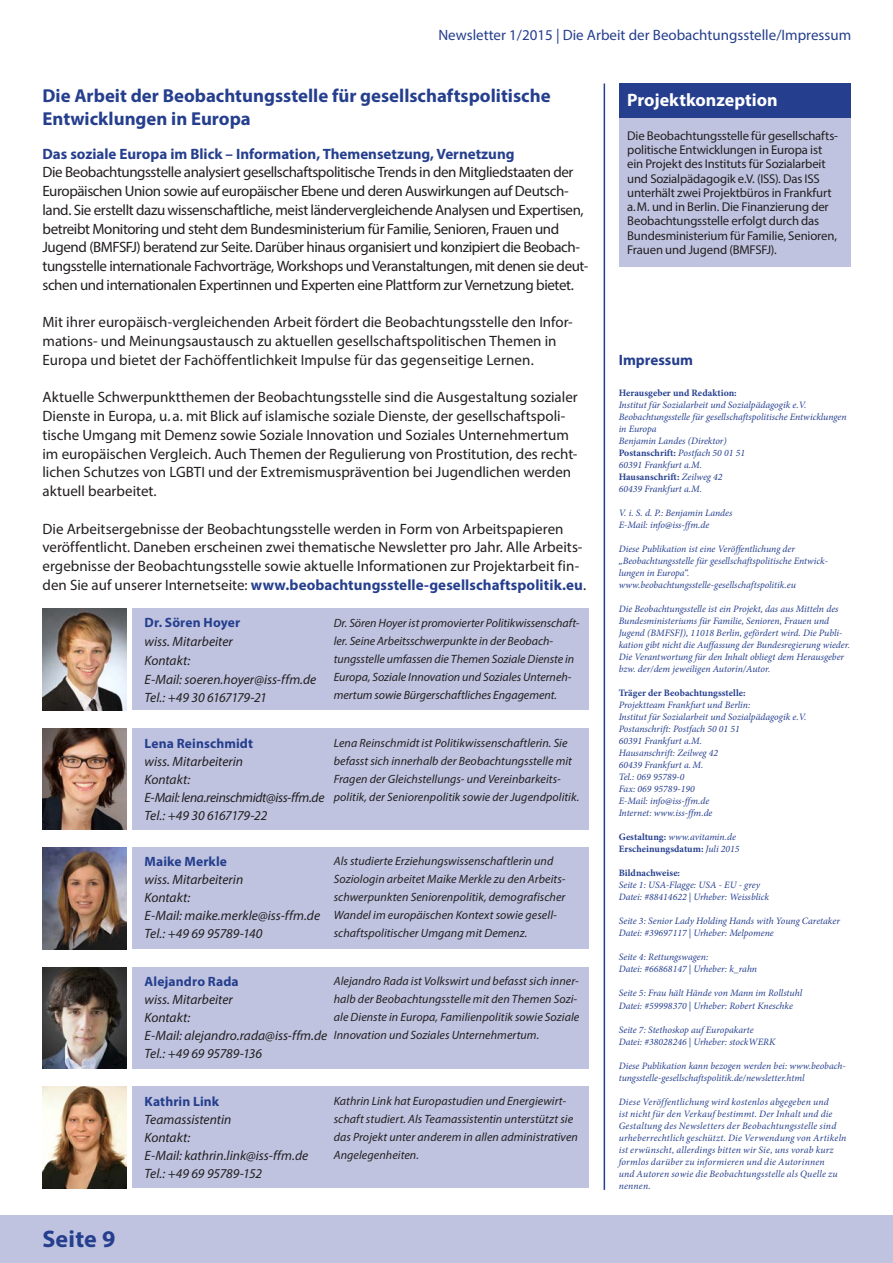
<style>
.page{position:relative;width:893px;height:1263px;background:#fff}
.page>*{position:absolute;margin:0;border:0;box-sizing:border-box;transform-origin:0 0}
.t1{font:700 24px "Myriad Pro";letter-spacing:.005em;color:#253f8e}
.t2{font:700 18.75px/22.5px "Myriad Pro";color:#253f8e}
.t3{font:700 18px "Myriad Pro";color:#fff}
.t4{font:15px/18.8px "Myriad Pro";letter-spacing:-.005em;color:#231f20}
.t5{font:15px/18.8px "Myriad Pro";letter-spacing:-.025em;color:#231f20}
.t6{font:15px "Myriad Pro";color:#253f8e}
.t7{font:700 15px "Myriad Pro";color:#253f8e}
.t8{font:italic 13.5px/18px "Myriad Pro";letter-spacing:-.005em;color:#231f20}
.t9{font:12.75px/14.2px "Myriad Pro";letter-spacing:-.015em;color:#231f20}
.t10{font:italic 12px/18px "Myriad Pro";letter-spacing:.005em;color:#231f20}
.t11{font:italic 9.75px/12px "Minion Pro";color:#253f8e}
.t12{font:italic 9.75px/12px "Minion Pro";letter-spacing:.02em;color:#253f8e}
.t13{font:700 9.75px/12px "Minion Pro";letter-spacing:.005em;color:#253f8e}
.s1{font-weight:700;color:#253f8e}
.s2{font-weight:700;font-style:normal;color:#253f8e}
.s3{font-weight:700;font-style:normal}
.s4{font-weight:400;font-style:italic}
</style>
<div class="page">
<div style="left:0;top:1215px;width:893px;height:48px;background:#bfc3e0"></div>
<hr style="left:604px;top:84px;width:1px;height:1106px;background:#253f8e">
<div style="left:133px;top:609px;width:456px;height:101px;background:#bfc3e0"></div>
<div style="left:133px;top:728px;width:456px;height:102px;background:#bfc3e0"></div>
<div style="left:133px;top:847px;width:456px;height:102px;background:#bfc3e0"></div>
<div style="left:133px;top:967px;width:456px;height:102px;background:#bfc3e0"></div>
<div style="left:133px;top:1086px;width:456px;height:102px;background:#bfc3e0"></div>
<img style="left:43px;top:609px;width:84px;height:101px">
<img style="left:43px;top:728px;width:84px;height:102px">
<img style="left:43px;top:847px;width:84px;height:102px">
<img style="left:43px;top:967px;width:84px;height:102px">
<img style="left:43px;top:1086px;width:84px;height:102px">
<div style="left:619px;top:84px;width:231px;height:34px;background:#253f8e"></div>
<div style="left:619px;top:118px;width:231px;height:149px;background:#bfc3e0"></div>
<h3 class="t6" style="left:438px;top:26px;width:414px">Newsletter 1/2015 | Die Arbeit der Beobachtungsstelle/Impressum</h3>
<h4 class="t2" style="left:43px;top:84px;width:510px">Die Arbeit der Beobachtungsstelle für gesellschaftspolitische<br>Entwicklungen in Europa</h4>
<p class="t5" style="left:43px;top:144px;width:547px"><span class="s1">Das soziale Europa im Blick – Information, Themensetzung, Vernetzung<br></span>Die Beobachtungsstelle analysiert gesellschaftspolitische Trends in den Mitgliedstaaten der Europäischen Union sowie auf europäischer Ebene und deren Auswirkungen auf Deutsch&shy;land. Sie erstellt dazu wissenschaftliche, meist ländervergleichende Analysen und Expertisen, betreibt Monitoring und steht dem Bundesministerium für Familie, Senioren, Frauen und Jugend (BMFSFJ) beratend zur Seite. Darüber hinaus organisiert und konzipiert die Beobach&shy;tungsstelle internationale Fachvorträge, Workshops und Veranstaltungen, mit denen sie deut&shy;schen und internationalen Expertinnen und Experten eine Plattform zur Vernetzung bietet.</p>
<p class="t4" style="left:43px;top:313px;width:532px">Mit ihrer europäisch-vergleichenden Arbeit fördert die Beobachtungsstelle den Infor&shy;mations- und Meinungsaustausch zu aktuellen gesellschaftspolitischen Themen in<br>Europa und bietet der Fachöffentlichkeit Impulse für das gegenseitige Lernen.</p>
<p class="t4" style="left:43px;top:388px;width:537px">Aktuelle Schwerpunktthemen der Beobachtungsstelle sind die Ausgestaltung sozialer Dienste in Europa, u. a. mit Blick auf islamische soziale Dienste, der gesellschaftspoli&shy;tische Umgang mit Demenz sowie Soziale Innovation und Soziales Unternehmertum im europäischen Vergleich. Auch Themen der Regulierung von Prostitution, des recht&shy;lichen Schutzes von LGBTI und der Extremismusprävention bei Jugendlichen werden aktuell bearbeitet.</p>
<p class="t4" style="left:43px;top:519px;width:545px">Die Arbeitsergebnisse der Beobachtungsstelle werden in Form von Arbeitspapieren veröffentlicht. Daneben erscheinen zwei thematische Newsletter pro Jahr. Alle Arbeits&shy;ergebnisse der Beobachtungsstelle sowie aktuelle Informationen zur Projektarbeit fin&shy;den Sie auf unserer Internetseite: <span class="s1">www.beobachtungsstelle-gesellschaftspolitik.eu</span>.</p>
<h1 class="t1" style="left:43px;top:1223px;width:75px">Seite 9</h1>
<p class="t8" style="left:145px;top:613px;width:173px;line-height:18.8px"><span class="s2">Dr. Sören Hoyer<br></span>wiss. Mitarbeiter<br>Kontakt:<br>E-Mail: soeren.hoyer@iss-ffm.de<br>Tel.: +49 30 6167179-21</p>
<p class="t8" style="left:145px;top:734px;width:181px"><span class="s2">Lena Reinschmidt<br></span>wiss. Mitarbeiterin<br>Kontakt:<br>E-Mail: lena.reinschmidt@iss-ffm.de<br>Tel.: +49 30 6167179-22</p>
<p class="t8" style="left:145px;top:852px;width:177px"><span class="s2">Maike Merkle<br></span>wiss. Mitarbeiterin<br>Kontakt:<br>E-Mail: maike.merkle@iss-ffm.de<br>Tel.: +49 69 95789-140</p>
<p class="t8" style="left:145px;top:972px;width:184px"><span class="s2">Alejandro Rada<br></span>wiss. Mitarbeiter<br>Kontakt:<br>E-Mail: alejandro.rada@iss-ffm.de<br>Tel.: +49 69 95789-136</p>
<p class="t8" style="left:145px;top:1092px;width:165px"><span class="s2">Kathrin Link<br></span>Teamassistentin<br>Kontakt:<br>E-Mail: kathrin.link@iss-ffm.de<br>Tel.: +49 69 95789-152</p>
<p class="t10" style="left:334px;top:614px;width:247px">Dr. Sören Hoyer ist promovierter Politikwissenschaft&shy;ler. Seine Arbeitsschwerpunkte in der Beobach&shy;tungsstelle umfassen die Themen Soziale Dienste in Europa, Soziale Innovation und Soziales Unterneh&shy;mertum sowie Bürgerschaftliches Engagement.</p>
<p class="t10" style="left:334px;top:733px;width:247px">Lena Reinschmidt ist Politikwissenschaftlerin. Sie befasst sich innerhalb der Beobachtungsstelle mit Fragen der Gleichstellungs- und Vereinbarkeits&shy;politik, der Seniorenpolitik sowie der Jugendpolitik.</p>
<p class="t10" style="left:334px;top:852px;width:233px">Als studierte Erziehungswissenschaftlerin und Soziologin arbeitet Maike Merkle zu den Arbeits&shy;schwerpunkten Seniorenpolitik, demografischer Wandel im europäischen Kontext sowie gesell&shy;schaftspolitischer Umgang mit Demenz.</p>
<p class="t10" style="left:334px;top:971px;width:247px">Alejandro Rada ist Volkswirt und befasst sich inner&shy;halb der Beobachtungsstelle mit den Themen Sozi&shy;ale Dienste in Europa, Familienpolitik sowie Soziale Innovation und Soziales Unternehmertum.</p>
<p class="t10" style="left:334px;top:1092px;width:246px">Kathrin Link hat Europastudien und Energiewirt&shy;schaft studiert. Als Teamassistentin unterstützt sie das Projekt unter anderem in allen administrativen Angelegenheiten.</p>
<p class="t3" style="left:627px;top:88px;width:152px">Projektkonzeption</p>
<p class="t9" style="left:627px;top:128px;width:212px">Die Beobachtungsstelle für gesellschafts&shy;politische Entwicklungen in Europa ist ein Projekt des Instituts für Sozialarbeit und Sozialpädagogik e.V. (ISS). Das ISS unterhält zwei Projektbüros in Frankfurt a. M. und in Berlin. Die Finanzierung der Beobachtungsstelle erfolgt durch das Bundesministerium für Familie, Senioren, Frauen und Jugend (BMFSFJ).</p>
<p class="t7" style="left:619px;top:350px;width:76px">Impressum</p>
<p class="t11" style="left:619px;top:387px;width:230px"><span class="s3">Herausgeber und Redaktion:<br></span>Institut für Sozialarbeit und Sozialpädagogik e.V.<br>Beobachtungsstelle für gesellschaftspolitische Entwicklungen in Europa<br>Benjamin Landes (Direktor)<br><span class="s3">Postanschrift:</span> Postfach 50 01 51<br>60391 Frankfurt a.M.<br><span class="s3">Hausanschrift:</span> Zeilweg 42<br>60439 Frankfurt a.M.</p>
<p class="t11" style="left:619px;top:507px;width:115px">V. i. S. d. P.: Benjamin Landes<br>E-Mail: info@iss-ffm.de</p>
<p class="t11" style="left:619px;top:543px;width:211px">Diese Publikation ist eine Veröffentlichung der „Beobachtungsstelle für gesellschaftspolitische Entwick&shy;lungen in Europa“. www.beobachtungsstelle-gesellschaftspolitik.eu</p>
<p class="t11" style="left:619px;top:603px;width:233px">Die Beobachtungsstelle ist ein Projekt, das aus Mitteln des Bundesministeriums für Familie, Senioren, Frauen und Jugend (BMFSFJ), 11018 Berlin, gefördert wird. Die Publi&shy;kation gibt nicht die Auffassung der Bundesregierung wieder.<br>Die Verantwortung für den Inhalt obliegt dem Herausgeber bzw. der/dem jeweiligen Autorin/Autor.</p>
<p class="t11" style="left:619px;top:687px;width:189px"><span class="s3">Träger der Beobachtungsstelle:<br></span>Projektteam Frankfurt und Berlin:<br>Institut für Sozialarbeit und Sozialpädagogik e.V.<br>Postanschrift: Postfach 50 01 51<br>60391 Frankfurt a.M.<br>Hausanschrift: Zeilweg 42<br>60439 Frankfurt a. M.<br>Tel.: 069 95789-0<br>Fax: 069 95789-190<br>E-Mail: info@iss-ffm.de<br>Internet: www.iss-ffm.de</p>
<p class="t13" style="left:619px;top:831px;width:122px">Gestaltung: <span class="s4">www.avitamin.de<br></span>Erscheinungsdatum: <span class="s4">Juli 2015</span></p>
<p class="t11" style="left:619px;top:867px;width:152px"><span class="s3">Bildnachweise:<br></span>Seite 1: USA-Flagge: USA - EU - grey<br>Datei: #88414622 | Urheber: Weissblick</p>
<p class="t11" style="left:619px;top:915px;width:223px">Seite 3: Senior Lady Holding Hands with Young Caretaker<br>Datei: #39697117 | Urheber: Melpomene</p>
<p class="t11" style="left:619px;top:951px;width:140px">Seite 4: Rettungswagen:<br>Datei: #66868147 | Urheber: k_rahn</p>
<p class="t11" style="left:619px;top:987px;width:185px">Seite 5: Frau hält Hände von Mann im Rollstuhl<br>Datei: #59998370 | Urheber: Robert Kneschke</p>
<p class="t11" style="left:619px;top:1023px;width:158px">Seite 7: Stethoskop auf Europakarte<br>Datei: #38028246 | Urheber: stockWERK</p>
<p class="t11" style="left:619px;top:1059px;width:229px">Diese Publikation kann bezogen werden bei: www.beobach&shy;tungsstelle-gesellschaftspolitik.de/newsletter.html</p>
<p class="t12" style="left:619px;top:1095px;width:229px">Diese Veröffentlichung wird kostenlos abgegeben und<br>ist nicht für den Verkauf bestimmt. Der Inhalt und die Gestaltung des Newsletters der Beobachtungsstelle sind urheberrechtlich geschützt. Die Verwendung von Artikeln ist erwünscht, allerdings bitten wir Sie, uns vorab kurz formlos darüber zu informieren und die Autorinnen<br>und Autoren sowie die Beobachtungsstelle als Quelle zu nennen.</p>
</div>
